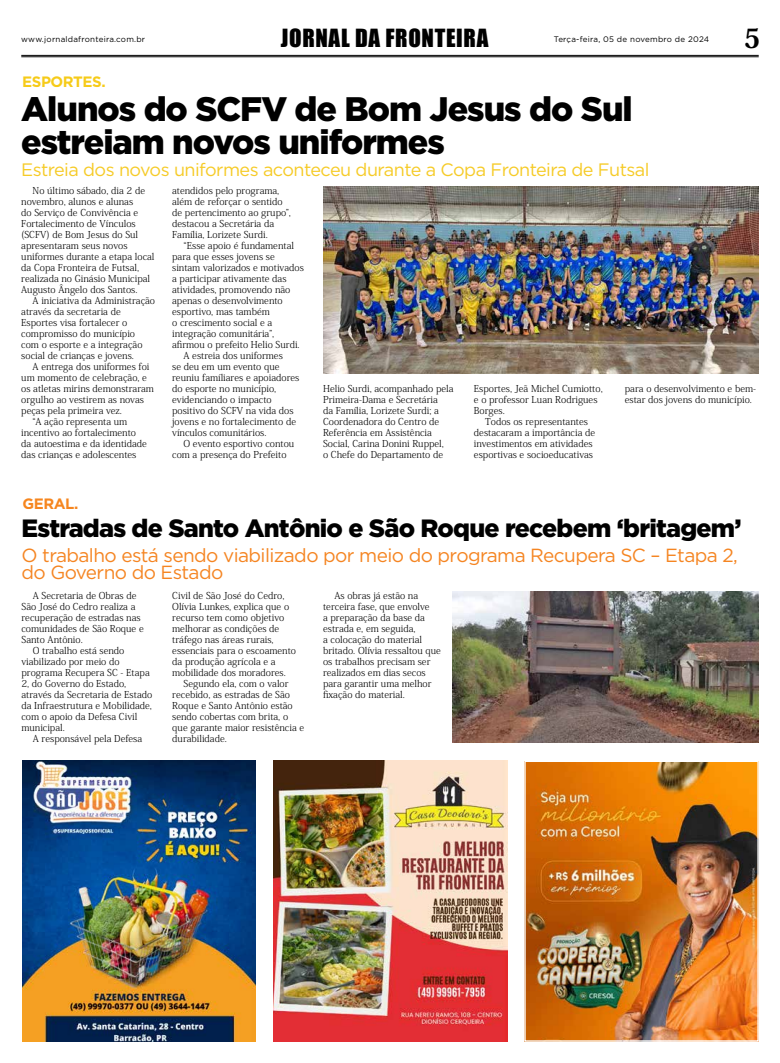
<style>
.page{position:relative;width:780px;height:1063px;background:#fff}
.page>*{position:absolute;margin:0;border:0;box-sizing:border-box;transform-origin:0 0}
.t1{font:900 34px/33px "Gotham";letter-spacing:-.03em;color:#000}
.t2{font:800 26.3px "Koz Min Pro";color:#000}
.t3{font:900 25px "Gotham";letter-spacing:-.03em;color:#000}
.t4{font:23px "Impact";letter-spacing:.03em;color:#000}
.t5{font:19px/17px "Gotham";letter-spacing:-.03em;color:#f58522}
.t6{font:18px "Gotham";letter-spacing:-.03em;color:#f6cb27}
.t7{font:700 15px "Gotham";letter-spacing:-.03em;color:#f6cb19}
.t8{font:700 15px "Gotham";letter-spacing:-.03em;color:#f6861f}
.t9{font:300 9.5px/11px "Koz Min Pro";color:#000}
.t10{font:8px "Gotham";letter-spacing:.03em;color:#000}
</style>
<div class="page">
<hr style="left:21px;top:55px;width:737px;height:1px;background:#000">
<hr style="left:21px;top:56px;width:737px;height:1px;background:#000">
<img style="left:273px;top:761px;width:234px;height:281px">
<img style="left:22px;top:761px;width:234px;height:281px">
<img style="left:526px;top:763px;width:230px;height:277px">
<div style="left:524px;top:761px;width:234px;height:281px;border:1px solid #fff"></div>
<img style="left:453px;top:592px;width:305px;height:150px">
<img style="left:323px;top:187px;width:435px;height:187px">
<p class="t10" style="left:21px;top:34px;width:125px">www.jornaldafronteira.com.br</p>
<h3 class="t4" style="left:281px;top:21px;width:209px">JORNAL DA FRONTEIRA</h3>
<p class="t10" style="left:554px;top:34px;width:157px">Terça-feira, 05 de novembro de 2024</p>
<h2 class="t2" style="left:743px;top:18px;width:18px">5</h2>
<h3 class="t7" style="left:22px;top:72px;width:85px">ESPORTES.</h3>
<h1 class="t1" style="left:21px;top:92px;width:613px">Alunos do SCFV de Bom Jesus do Sul estreiam novos uniformes</h1>
<h3 class="t6" style="left:21px;top:158px;width:629px">Estreia dos novos uniformes aconteceu durante a Copa Fronteira de Futsal</h3>
<p class="t9" style="left:21px;top:184px;width:135px;text-indent:11px">No último sábado, dia 2 de novembro, alunos e alunas<br>do Serviço de Convivência e<br>Fortalecimento de Vínculos (SCFV) de Bom Jesus do Sul apresentaram seus novos uniformes durante a etapa local da Copa Fronteira de Futsal, realizada no Ginásio Municipal<br>Augusto Ângelo dos Santos.</p>
<p class="t9" style="left:21px;top:294px;width:135px;text-indent:11px">A iniciativa da Administração através da secretaria de<br>Esportes visa fortalecer o compromisso do município com o esporte e a integração social de crianças e jovens.</p>
<p class="t9" style="left:33px;top:360px;width:118px">A entrega dos uniformes foi</p>
<p class="t9" style="left:21px;top:371px;width:127px">um momento de celebração, e</p>
<p class="t9" style="left:21px;top:382px;width:134px">os atletas mirins demonstraram</p>
<p class="t9" style="left:21px;top:393px;width:124px">orgulho ao vestirem as novas</p>
<p class="t9" style="left:21px;top:404px;width:102px">peças pela primeira vez.</p>
<p class="t9" style="left:33px;top:415px;width:96px">“A ação representa um</p>
<p class="t9" style="left:21px;top:426px;width:116px">incentivo ao fortalecimento</p>
<p class="t9" style="left:21px;top:437px;width:127px">da autoestima e da identidade</p>
<p class="t9" style="left:21px;top:448px;width:117px">das crianças e adolescentes</p>
<p class="t9" style="left:172px;top:184px;width:120px">atendidos pelo programa, além de reforçar o sentido de pertencimento ao grupo”, destacou a Secretária da<br>Família, Lorizete Surdi.</p>
<p class="t9" style="left:183px;top:239px;width:112px">“Esse apoio é fundamental</p>
<p class="t9" style="left:172px;top:250px;width:104px">para que esses jovens se</p>
<p class="t9" style="left:172px;top:261px;width:133px">sintam valorizados e motivados</p>
<p class="t9" style="left:172px;top:272px;width:116px">a participar ativamente das</p>
<p class="t9" style="left:172px;top:283px;width:120px">atividades, promovendo não</p>
<p class="t9" style="left:172px;top:294px;width:112px">apenas o desenvolvimento</p>
<p class="t9" style="left:172px;top:305px;width:99px">esportivo, mas também</p>
<p class="t9" style="left:172px;top:316px;width:102px">o crescimento social e a</p>
<p class="t9" style="left:172px;top:327px;width:103px">integração comunitária”,</p>
<p class="t9" style="left:172px;top:338px;width:129px">afirmou o prefeito Helio Surdi.</p>
<p class="t9" style="left:183px;top:349px;width:101px">A estreia dos uniformes</p>
<p class="t9" style="left:172px;top:360px;width:109px">se deu em um evento que</p>
<p class="t9" style="left:172px;top:371px;width:129px">reuniu famíliares e apoiadores</p>
<p class="t9" style="left:172px;top:382px;width:106px">do esporte no município,</p>
<p class="t9" style="left:172px;top:393px;width:101px">evidenciando o impacto</p>
<p class="t9" style="left:172px;top:404px;width:123px">positivo do SCFV na vida dos</p>
<p class="t9" style="left:172px;top:415px;width:125px">jovens e no fortalecimento de</p>
<p class="t9" style="left:172px;top:426px;width:96px">vínculos comunitários.</p>
<p class="t9" style="left:183px;top:437px;width:112px">O evento esportivo contou</p>
<p class="t9" style="left:172px;top:448px;width:116px">com a presença do Prefeito</p>
<p class="t9" style="left:323px;top:382px;width:132px">Helio Surdi, acompanhado pela<br>Primeira-Dama e Secretária<br>da Família, Lorizete Surdi; a<br>Coordenadora do Centro de<br>Referência em Assistência<br>Social, Carina Donini Ruppel,<br>o Chefe do Departamento de</p>
<p class="t9" style="left:474px;top:382px;width:130px">Esportes, Jeã Michel Cumiotto,</p>
<p class="t9" style="left:625px;top:382px;width:133px">para o desenvolvimento e bem&shy;estar dos jovens do município.</p>
<p class="t9" style="left:474px;top:393px;width:125px">e o professor Luan Rodrigues</p>
<p class="t9" style="left:474px;top:404px;width:32px">Borges.</p>
<p class="t9" style="left:485px;top:415px;width:104px">Todos os representantes</p>
<p class="t9" style="left:474px;top:426px;width:123px">destacaram a importância de</p>
<p class="t9" style="left:474px;top:437px;width:120px">investimentos em atividades</p>
<p class="t9" style="left:474px;top:448px;width:121px">esportivas e socioeducativas</p>
<h3 class="t8" style="left:23px;top:494px;width:57px">GERAL.</h3>
<h3 class="t5" style="left:22px;top:546px;width:717px">O trabalho está sendo viabilizado por meio do programa Recupera SC – Etapa 2, do Governo do Estado</h3>
<h3 class="t3" style="left:22px;top:513px;width:721px">Estradas de Santo Antônio e São Roque recebem ‘britagem’</h3>
<p class="t9" style="left:33px;top:590px;width:105px">A Secretaria de Obras de</p>
<p class="t9" style="left:21px;top:601px;width:115px">São José do Cedro realiza a</p>
<p class="t9" style="left:21px;top:612px;width:121px">recuperação de estradas nas</p>
<p class="t9" style="left:21px;top:623px;width:124px">comunidades de São Roque e</p>
<p class="t9" style="left:21px;top:634px;width:63px">Santo Antônio.</p>
<p class="t9" style="left:33px;top:645px;width:93px">O trabalho está sendo</p>
<p class="t9" style="left:21px;top:656px;width:100px">viabilizado por meio do</p>
<p class="t9" style="left:21px;top:667px;width:130px">programa Recupera SC - Etapa</p>
<p class="t9" style="left:21px;top:678px;width:106px">2, do Governo do Estado,</p>
<p class="t9" style="left:21px;top:689px;width:132px">através da Secretaria de Estado</p>
<p class="t9" style="left:21px;top:700px;width:132px">da Infraestrutura e Mobilidade,</p>
<p class="t9" style="left:21px;top:711px;width:117px">com o apoio da Defesa Civil</p>
<p class="t9" style="left:21px;top:722px;width:45px">municipal.</p>
<p class="t9" style="left:33px;top:733px;width:111px">A responsável pela Defesa</p>
<p class="t9" style="left:172px;top:590px;width:125px">Civil de São José do Cedro,<br>Olívia Lunkes, explica que o recurso tem como objetivo melhorar as condições de tráfego nas áreas rurais, essenciais para o escoamento da produção agrícola e a mobilidade dos moradores.</p>
<p class="t9" style="left:172px;top:678px;width:133px;text-indent:11px">Segundo ela, com o valor recebido, as estradas de São<br>Roque e Santo Antônio estão sendo cobertas com brita, o que garante maior resistência e durabilidade.</p>
<p class="t9" style="left:323px;top:590px;width:119px;text-indent:11px">As obras já estão na terceira fase, que envolve<br>a preparação da base da estrada e, em seguida,<br>a colocação do material britado. Olívia ressaltou que os trabalhos precisam ser realizados em dias secos para garantir uma melhor fixação do material.</p>
</div>
